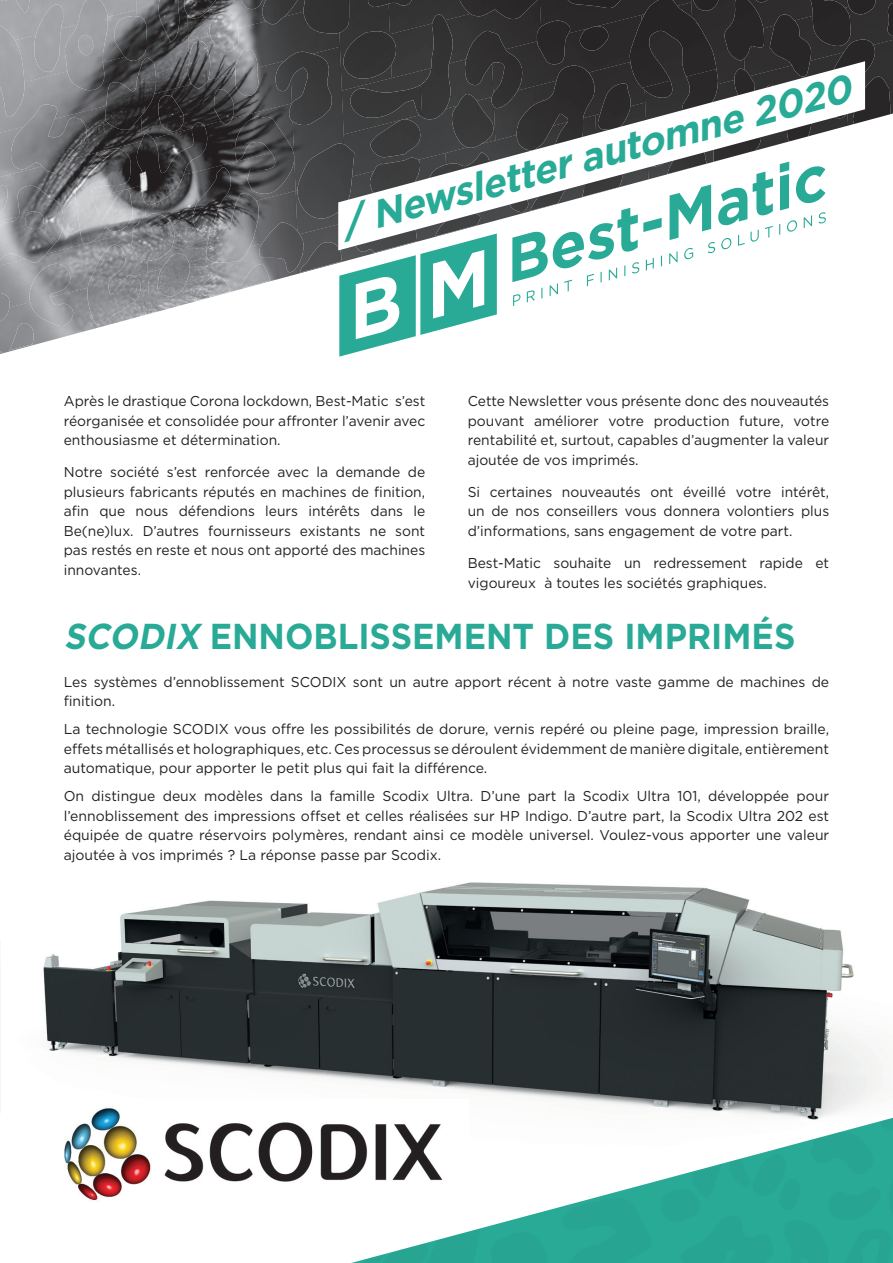
<style>
.page{position:relative;width:893px;height:1263px;background:#fff}
.page>*{position:absolute;margin:0;border:0;box-sizing:border-box;transform-origin:0 0}
.t1{font:italic 700 39px "Gotham";color:#28aa96}
.t2{font:700 36px "Gotham";color:#28aa96;scale:.93 1}
.t3{font:14.25px/19.5px "Gotham";color:#231f20;text-align:justify}
.s1{font-style:italic}
</style>
<div class="page">
<svg style="left:339px;top:286px;width:158px;height:71px"></svg>
<svg style="left:513px;top:286px;width:75px;height:20px"></svg>
<img style="left:136px;top:0;width:51px;height:61px">
<img style="left:0;top:10px;width:137px;height:47px">
<img style="left:187px;top:0;width:116px;height:41px">
<img style="left:349px;top:0;width:39px;height:25px">
<img style="left:25px;top:57px;width:88px;height:49px">
<img style="left:188px;top:12px;width:115px;height:49px">
<img style="left:0;top:106px;width:135px;height:35px">
<img style="left:157px;top:61px;width:116px;height:42px">
<img style="left:390px;top:0;width:150px;height:25px">
<img style="left:540px;top:0;width:90px;height:15px">
<img style="left:716px;top:0;width:8px;height:25px">
<img style="left:0;top:141px;width:135px;height:44px">
<img style="left:185px;top:103px;width:88px;height:44px">
<img style="left:492px;top:15px;width:138px;height:10px">
<img style="left:10px;top:185px;width:135px;height:47px">
<img style="left:145px;top:147px;width:84px;height:66px">
<img style="left:764px;top:0;width:129px;height:25px">
<img style="left:0;top:232px;width:147px;height:40px">
<img style="left:147px;top:194px;width:146px;height:78px">
<img style="left:0;top:272px;width:148px;height:82px">
<img style="left:148px;top:244px;width:145px;height:70px">
<img style="left:887px;top:3px;width:6px;height:22px">
<div style="left:630px;top:0;width:86px;height:25px;background:#2a2728"></div>
<img style="left:460px;top:0;width:77px;height:19px">
<img style="left:0;top:26px;width:25px;height:91px">
<img style="left:303px;top:0;width:46px;height:25px">
<img style="left:421px;top:15px;width:34px;height:10px">
<img style="left:193px;top:167px;width:67px;height:95px">
<img style="left:811px;top:0;width:40px;height:25px">
<img style="left:0;top:186px;width:63px;height:76px">
<img style="left:74px;top:148px;width:60px;height:96px">
<img style="left:10px;top:104px;width:80px;height:68px">
<img style="left:9px;top:323px;width:25px;height:28px">
<img style="left:367px;top:0;width:45px;height:7px">
<img style="left:64px;top:0;width:45px;height:90px">
<img style="left:273px;top:52px;width:20px;height:64px">
<img style="left:229px;top:116px;width:64px;height:78px">
<img style="left:135px;top:122px;width:73px;height:83px">
<img style="left:86px;top:245px;width:56px;height:80px">
<img style="left:2px;top:0;width:28px;height:13px">
<img style="left:0;top:152px;width:10px;height:61px">
<img style="left:104px;top:58px;width:53px;height:72px">
<img style="left:568px;top:0;width:53px;height:8px">
<img style="left:28px;top:264px;width:46px;height:62px">
<img style="left:724px;top:0;width:40px;height:25px">
<img style="left:158px;top:0;width:22px;height:42px">
<img style="left:128px;top:213px;width:48px;height:47px">
<img style="left:770px;top:14px;width:42px;height:11px">
<img style="left:241px;top:264px;width:29px;height:24px">
<div style="left:33px;top:4px;width:31px;height:68px;background:#a2a4a7"></div>
<img style="left:259px;top:222px;width:34px;height:50px">
<img style="left:184px;top:0;width:32px;height:18px">
<img style="left:262px;top:0;width:36px;height:24px">
<img style="left:113px;top:17px;width:34px;height:44px">
<img style="left:0;top:293px;width:11px;height:28px">
<img style="left:535px;top:21px;width:37px;height:4px">
<img style="left:157px;top:254px;width:34px;height:42px">
<img style="left:693px;top:0;width:25px;height:11px">
<img style="left:234px;top:49px;width:25px;height:47px">
<img style="left:208px;top:13px;width:31px;height:38px">
<img style="left:194px;top:277px;width:36px;height:24px">
<img style="left:186px;top:41px;width:26px;height:47px">
<img style="left:157px;top:95px;width:28px;height:36px">
<img style="left:847px;top:0;width:29px;height:14px">
<img style="left:242px;top:0;width:20px;height:9px">
<img style="left:214px;top:89px;width:22px;height:35px">
<svg style="left:351px;top:1176px;width:542px;height:87px;fill:#28aa96"></svg>
<svg style="left:293px;top:25px;width:600px;height:261px"></svg>
<img style="left:0;top:882px;width:893px;height:294px">
<img style="left:56px;top:1100px;width:413px;height:106px">
<h1 class="t1" style="left:335px;top:198px;width:527px;rotate:-15deg">/ Newsletter automne 2020</h1>
<p class="t3" style="left:64px;top:391px;width:363px">Après le drastique Corona lockdown, Best-Matic s’est réorganisée et consolidée pour affronter l’avenir avec enthousiasme et détermination.</p>
<p class="t3" style="left:64px;top:462px;width:363px">Notre société s’est renforcée avec la demande de plusieurs fabricants réputés en machines de finition, afin que nous défendions leurs intérêts dans le Be(ne)lux. D’autres fournisseurs existants ne sont pas restés en reste et nous ont apporté des machines innovantes.</p>
<p class="t3" style="left:468px;top:391px;width:363px">Cette Newsletter vous présente donc des nouveautés pouvant améliorer votre production future, votre rentabilité et, surtout, capables d’augmenter la valeur ajoutée de vos imprimés.</p>
<p class="t3" style="left:468px;top:482px;width:363px">Si certaines nouveautés ont éveillé votre intérêt, un de nos conseillers vous donnera volontiers plus d’informations, sans engagement de votre part.</p>
<p class="t3" style="left:468px;top:553px;width:363px">Best-Matic souhaite un redressement rapide et vigoureux à toutes les sociétés graphiques.</p>
<h2 class="t2" style="left:64px;top:612px;width:788px"><span class="s1">SCODIX</span> ENNOBLISSEMENT DES IMPRIMÉS</h2>
<p class="t3" style="left:64px;top:671px;width:767px">Les systèmes d’ennoblissement SCODIX sont un autre apport récent à notre vaste gamme de machines de finition.</p>
<p class="t3" style="left:64px;top:719px;width:767px">La technologie SCODIX vous offre les possibilités de dorure, vernis repéré ou pleine page, impression braille, effets métallisés et holographiques, etc. Ces processus se déroulent évidemment de manière digitale, entièrement automatique, pour apporter le petit plus qui fait la différence.</p>
<p class="t3" style="left:64px;top:786px;width:767px">On distingue deux modèles dans la famille Scodix Ultra. D’une part la Scodix Ultra 101, développée pour l’ennoblissement des impressions offset et celles réalisées sur HP Indigo. D’autre part, la Scodix Ultra 202 est équipée de quatre réservoirs polymères, rendant ainsi ce modèle universel. Voulez-vous apporter une valeur ajoutée à vos imprimés ? La réponse passe par Scodix.</p>
</div>
